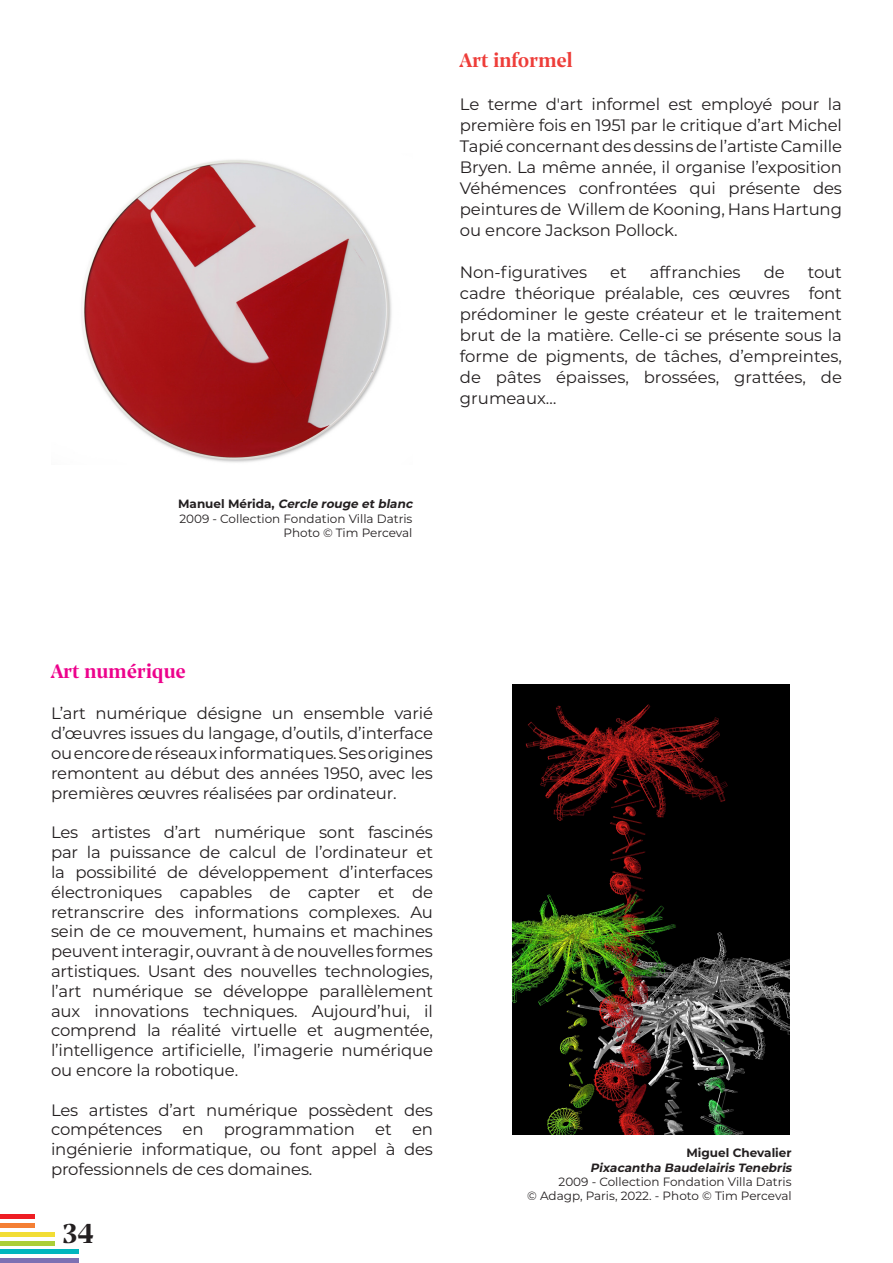
<style>
.page{position:relative;width:893px;height:1263px;background:#fff}
.page>*{position:absolute;margin:0;border:0;box-sizing:border-box;transform-origin:0 0}
.t1{font:700 30px "Prospectus STDDEMO";color:#231f20}
.corps_du_texte_Futur{font:700 21px "Prospectus STDDEMO";color:#ed028c}
.corps_du_texte_Futur-2{font:700 21px "Prospectus STDDEMO";color:#ee3d39}
.corps_du_texte_Futur-3{font:16.5px/19.8px "Montserrat";letter-spacing:-.01em;color:#231f20;text-align:justify}
.t2{font:12px "Montserrat";color:#231f20}
.t3{font:italic 700 12px "Montserrat";color:#231f20}
.t4{font:700 12px "Montserrat";color:#231f20}
.s1{font-style:normal}
</style>
<div class="page">
<hr style="left:0;top:1214px;width:34px;height:4px;background:#ee1d23">
<hr style="left:0;top:1232px;width:54px;height:4px;background:#f2dd35">
<hr style="left:0;top:1223px;width:34px;height:4px;background:#f47f34">
<hr style="left:0;top:1250px;width:79px;height:4px;background:#00b6be">
<hr style="left:0;top:1241px;width:54px;height:4px;background:#abcf38">
<div style="left:0;top:1258px;width:79px;height:5px;background:#7d70b3"></div>
<img style="left:81px;top:159px;width:311px;height:304px">
<img style="left:512px;top:685px;width:277px;height:449px">
<p class="t3" style="left:178px;top:495px;width:239px"><span class="s1">M a n u e l M é r i d a ,</span> Cercle rouge etblanc</p>
<p class="t2" style="left:179px;top:510px;width:235px">2009 - Collection Fondation Villa Datris</p>
<p class="t2" style="left:283px;top:524px;width:131px">Photo © Tim Perceval</p>
<p class="corps_du_texte_Futur-2" style="left:460px;top:44px;width:114px">Art informel</p>
<p class="corps_du_texte_Futur-3" style="left:460px;top:93px;width:384px;line-height:21px">Le terme d'art informel est employé pour la première fois en 1951 par le critique d’art Michel Tapié concernant des dessins de l’artiste Camille Bryen. La même année, il organise l’exposition Véhémences confrontées qui présente des peintures de Willem de Kooning, Hans Hartung ou encore Jackson Pollock.</p>
<p class="corps_du_texte_Futur-3" style="left:460px;top:261px;width:129px">Non-figuratives</p>
<p class="corps_du_texte_Futur-3" style="left:610px;top:261px;width:18px">et</p>
<p class="corps_du_texte_Futur-3" style="left:650px;top:261px;width:92px">affranchies</p>
<p class="corps_du_texte_Futur-3" style="left:764px;top:261px;width:22px">de</p>
<p class="corps_du_texte_Futur-3" style="left:460px;top:261px;width:384px;line-height:21px;text-indent:348px">tout cadre théorique préalable, ces œuvres font prédominer le geste créateur et le traitement brut de la matière. Celle-ci se présente sous la forme de pigments, de tâches, d’empreintes, de pâtes épaisses, brossées, grattées, de grumeaux…</p>
<p class="corps_du_texte_Futur" style="left:51px;top:655px;width:136px">Art numérique</p>
<p class="corps_du_texte_Futur-3" style="left:51px;top:703px;width:384px">L’art numérique désigne un ensemble varié d’œuvres issues du langage, d’outils, d’interface ou encore de réseaux informatiques. Ses origines remontent au début des années 1950, avec les premières œuvres réalisées par ordinateur.</p>
<p class="corps_du_texte_Futur-3" style="left:51px;top:822px;width:384px">Les artistes d’art numérique sont fascinés par la puissance de calcul de l’ordinateur et la possibilité de développement d’interfaces électroniques capables de capter et de retranscrire des informations complexes. Au sein de ce mouvement, humains et machines peuvent interagir, ouvrant à de nouvelles formes artistiques. Usant des nouvelles technologies, l’art numérique se développe parallèlement aux innovations techniques. Aujourd’hui, il comprend la réalité virtuelle et augmentée, l’intelligence artificielle, l’imagerie numérique ou encore la robotique.</p>
<p class="corps_du_texte_Futur-3" style="left:51px;top:1099px;width:383px">Les artistes d’art numérique possèdent des compétences en programmation et en ingénierie informatique, ou font appel à des professionnels de ces domaines.</p>
<h1 class="t1" style="left:62px;top:1211px;width:33px">34</h1>
<p class="t4" style="left:686px;top:1144px;width:107px">Miguel Chevalier</p>
<p class="t3" style="left:590px;top:1159px;width:206px">Pixacantha Baudelairis Tenebris</p>
<p class="t2" style="left:559px;top:1173px;width:235px">2009 - Collection Fondation Villa Datris</p>
<p class="t2" style="left:527px;top:1188px;width:266px">© Adagp, Paris, 2022. - Photo © Tim Perceval</p>
</div>
